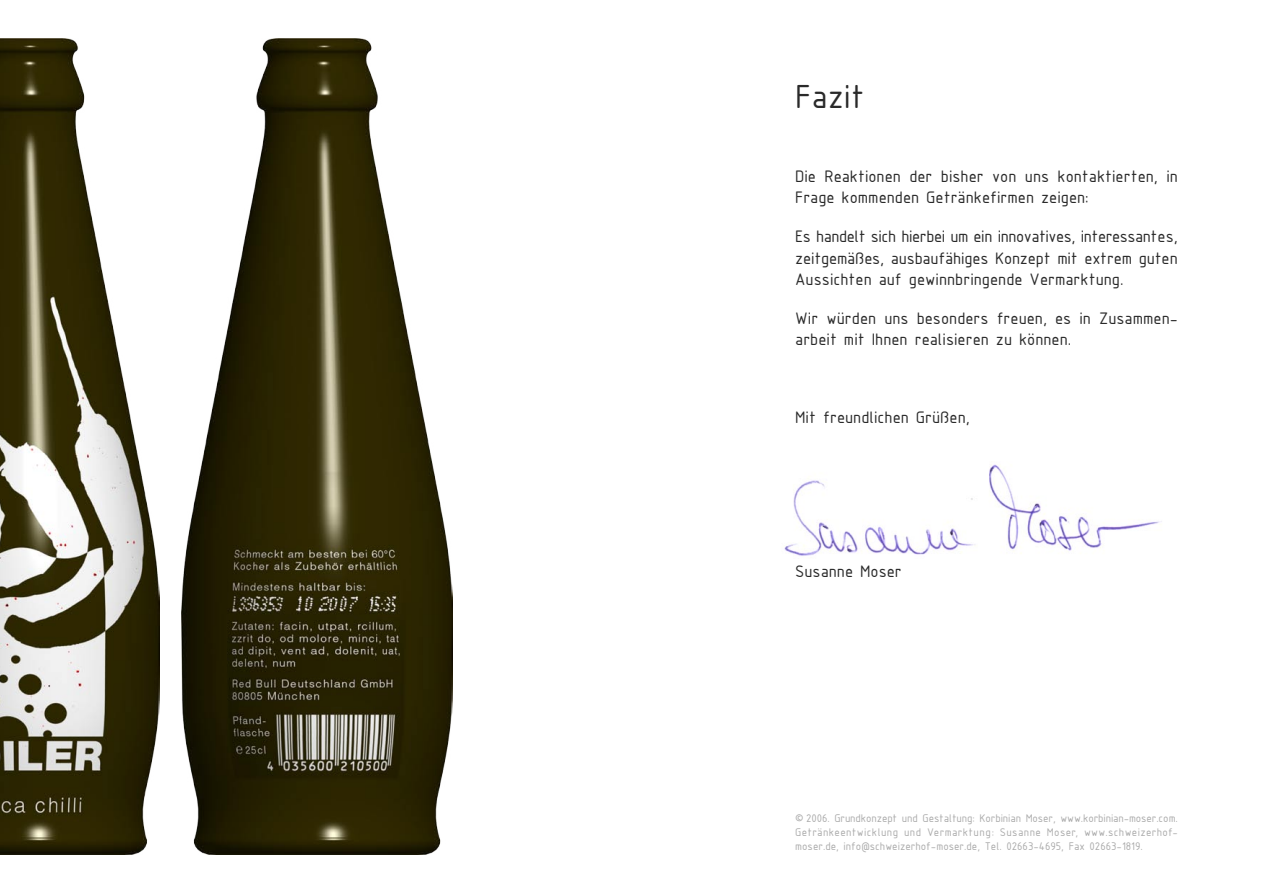
<style>
.page{position:relative;width:1263px;height:893px;background:#fff}
.page>*{position:absolute;margin:0;border:0;box-sizing:border-box;transform-origin:0 0}
.Überschriften{font:36px "ISOCPEUR";color:#2a2a2a}
.Fliesstext_Mama{font:18px/21.6px "ISOCPEUR";color:#2a2a2a}
.Fliesstext_Korbinian{font:12px/14.4px "ISOCPEUR";color:#aaa;text-align:justify}
</style>
<div class="page">
<img style="left:0;top:38px;width:159px;height:817px">
<img style="left:181px;top:38px;width:272px;height:817px">
<img style="left:784px;top:464px;width:378px;height:92px">
<p class="Überschriften" style="left:795px;top:73px;width:71px">Fazit</p>
<p class="Fliesstext_Mama" style="left:795px;top:164px;width:384px">Die Reaktionen der bisher von uns kontaktierten, in<br>Frage kommenden Getränkefirmen zeigen:</p>
<p class="Fliesstext_Mama" style="left:795px;top:225px;width:384px;text-align:justify">Es handelt sich hierbei um ein innovatives, interessantes, zeitgemäßes, ausbaufähiges Konzept mit extrem guten Aussichten auf gewinnbringende Vermarktung.</p>
<p class="Fliesstext_Mama" style="left:795px;top:307px;width:384px">Wir würden uns besonders freuen, es in Zusammen&shy;arbeit mit Ihnen realisieren zu können.</p>
<p class="Fliesstext_Mama" style="left:795px;top:405px;width:176px">Mit freundlichen Grüßen,</p>
<p class="Fliesstext_Mama" style="left:795px;top:560px;width:108px">Susanne Moser</p>
<p class="Fliesstext_Korbinian" style="left:795px;top:810px;width:384px">© 2006. Grundkonzept und Gestaltung: Korbinian Moser, www.korbinian-moser.com.<br>Getränkeentwicklung und Vermarktung: Susanne Moser, www.schweizerhof&shy;moser.de, info@schweizerhof-moser.de, Tel. 02663-4695, Fax 02663-1819.</p>
</div>
